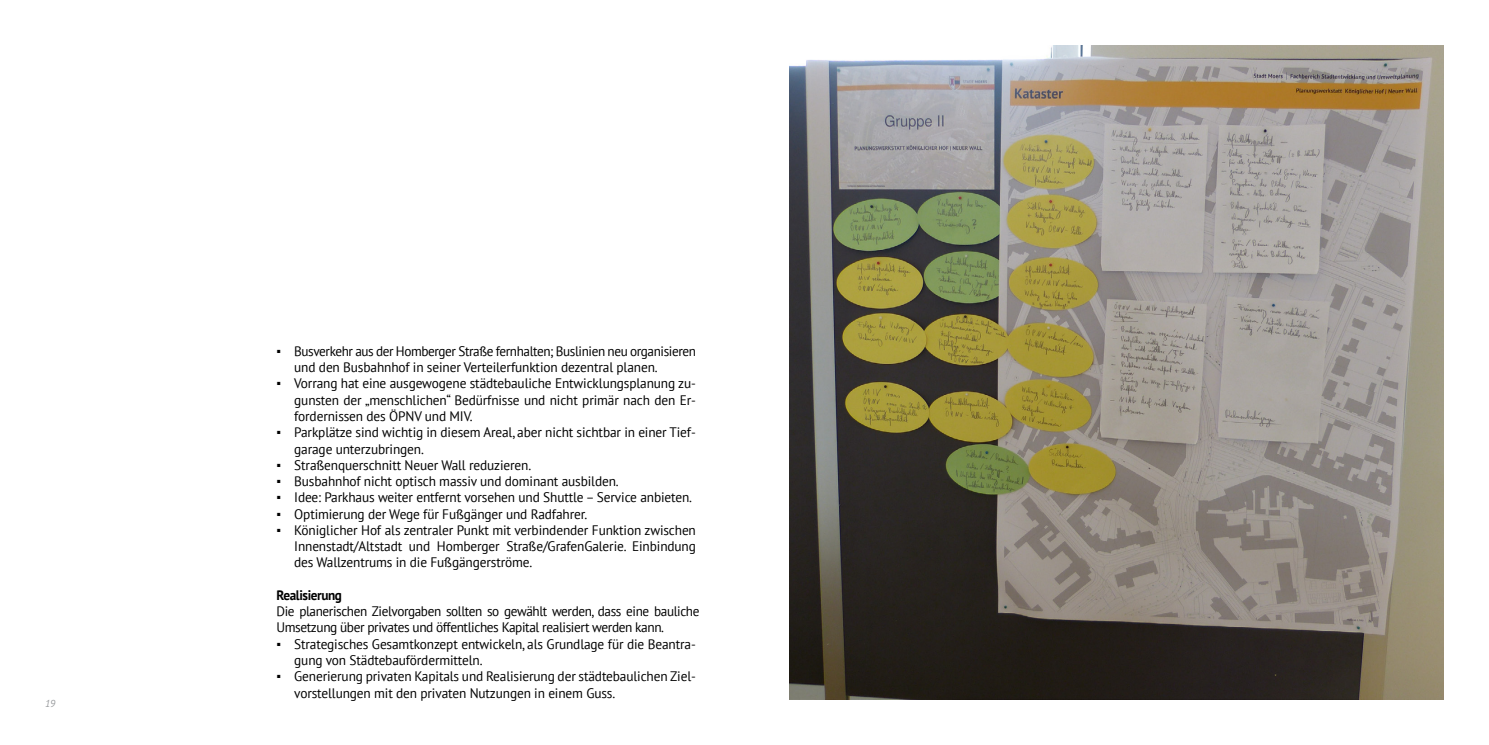
<style>
.page{position:relative;width:1489px;height:745px;background:#fff}
.page>*{position:absolute;margin:0;border:0;box-sizing:border-box;transform-origin:0 0}
.t1{font:13.75px/16.2px "PT Sans";letter-spacing:-.01em;color:#000}
.t2{font:13.75px/16.2px "PT Sans";letter-spacing:-.03em;color:#000;scale:.96 1}
.t3{font:700 13.75px "PT Sans";letter-spacing:-.03em;color:#000;scale:.96 1}
.t4{font:italic 10px "PT Sans";color:#97999c}
.s1{font-family:"Arial"}
</style>
<div class="page">
<img style="left:789px;top:45px;width:654px;height:654px">
<p class="t4" style="left:45px;top:697px;width:12px">19</p>
<p class="t2" style="left:294px;top:342px;width:420px;text-indent:-18px"><span class="s1">▪</span> Busverkehr aus der Homberger Straße fernhalten; Buslinien neu organisieren und den Busbahnhof in seiner Verteilerfunktion dezentral planen.</p>
<p class="t1" style="left:294px;top:375px;width:403px;text-align:justify;text-indent:-18px"><span class="s1">▪</span> Vorrang hat eine ausgewogene städtebauliche Entwicklungsplanung zu&shy;gunsten der „menschlichen“ Bedürfnisse und nicht primär nach den Er&shy;fordernissen des ÖPNV und MIV.</p>
<p class="t1" style="left:294px;top:423px;width:403px;text-indent:-18px"><span class="s1">▪</span> Parkplätze sind wichtig in diesem Areal, aber nicht sichtbar in einer Tief&shy;garage unterzubringen.</p>
<p class="t1" style="left:276px;top:456px;width:256px"><span class="s1">▪</span> Straßenquerschnitt Neuer Wall reduzieren.</p>
<p class="t1" style="left:276px;top:472px;width:344px"><span class="s1">▪</span> Busbahnhof nicht optisch massiv und dominant ausbilden.</p>
<p class="t1" style="left:276px;top:488px;width:417px"><span class="s1">▪</span> Idee: Parkhaus weiter entfernt vorsehen und Shuttle – Service anbieten.</p>
<p class="t1" style="left:276px;top:505px;width:312px"><span class="s1">▪</span> Optimierung der Wege für Fußgänger und Radfahrer.</p>
<p class="t1" style="left:294px;top:521px;width:403px;text-align:justify;text-indent:-18px"><span class="s1">▪</span> Königlicher Hof als zentraler Punkt mit verbindender Funktion zwischen Innenstadt/Altstadt und Homberger Straße/GrafenGalerie. Einbindung des Wallzentrums in die Fußgängerströme.</p>
<p class="t3" style="left:276px;top:585px;width:70px">Realisierung</p>
<p class="t2" style="left:276px;top:602px;width:442px">Die planerischen Zielvorgaben sollten so gewählt werden, dass eine bauliche<br>Umsetzung über privates und öffentliches Kapital realisiert werden kann.</p>
<p class="t1" style="left:294px;top:635px;width:403px;text-indent:-18px"><span class="s1">▪</span> Strategisches Gesamtkonzept entwickeln, als Grundlage für die Beantra&shy;gung von Städtebaufördermitteln.</p>
<p class="t1" style="left:294px;top:667px;width:403px;text-indent:-18px"><span class="s1">▪</span> Generierung privaten Kapitals und Realisierung der städtebaulichen Ziel&shy;vorstellungen mit den privaten Nutzungen in einem Guss.</p>
</div>
